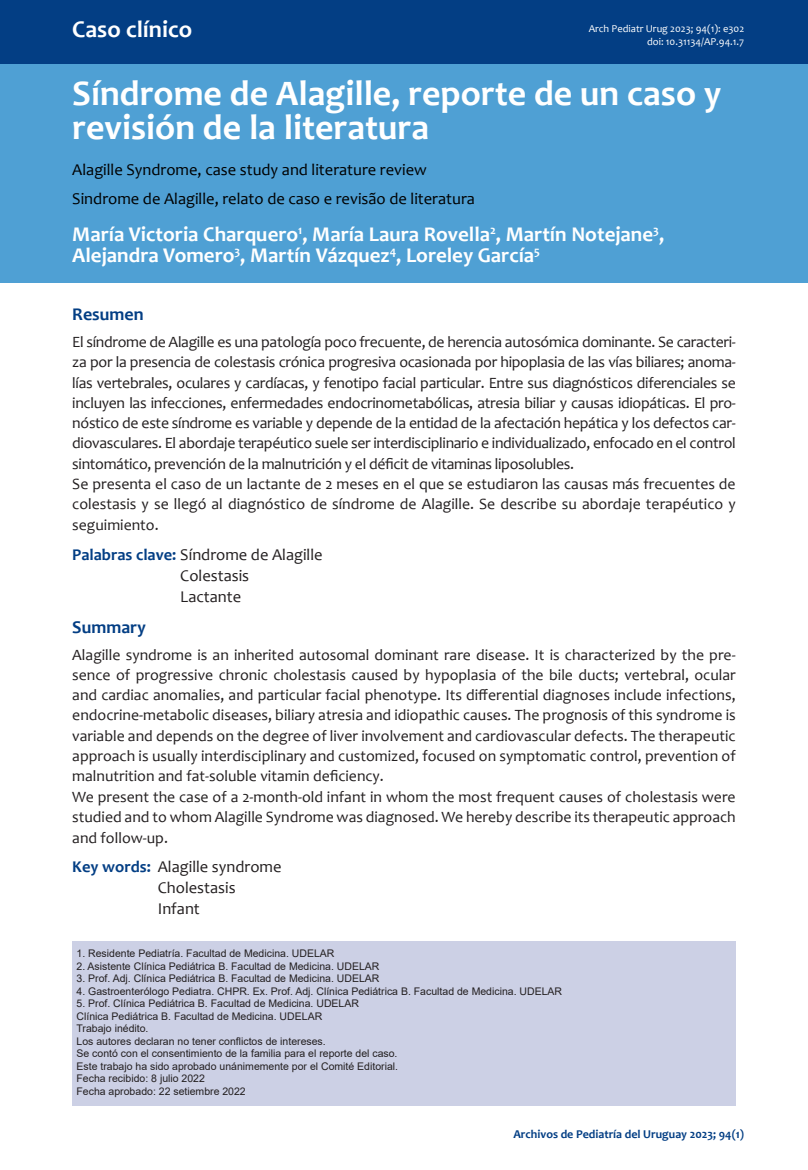
<style>
.page{position:relative;width:808px;height:1170px;background:#fff}
.page>*{position:absolute;margin:0;border:0;box-sizing:border-box;transform-origin:0 0}
.t1{font:700 36px/34px "Candara";color:#fff}
.t2{font:700 24px "Candara";color:#fff}
.t3{font:700 21px/21px "Candara";color:#fff}
.t4{font:700 18px "Candara";color:#033e84}
.t5{font:16.5px/29.5px "Candara";color:#000}
.t6{font:16.5px/21px "Candara";color:#231f20}
.t7{font:15.75px/20.4px "Candara";letter-spacing:-.02em;color:#231f20}
.t8{font:15.75px/20.4px "Candara";color:#231f20}
.t9{font:700 12px "Candara";color:#033e84}
.t10{font:10.5px/12.5px "Arial";color:#231f20}
.t11{font:10.5px/12.6px "Candara";color:#fff;text-align:right}
.s1{font-weight:700;color:#033e84}
</style>
<div class="page">
<div style="left:0;top:0;width:808px;height:283px;background:#4fa0d4"></div>
<div style="left:72px;top:941px;width:664px;height:165px;background:#ccd0e5"></div>
<div style="left:0;top:0;width:808px;height:64px;background:#033e84"></div>
<h2 class="t2" style="left:72px;top:14px;width:121px">Caso clínico</h2>
<p class="t11" style="left:589px;top:22px;width:157px">Arch Pediatr Urug 2023; 94(1): e302 doi: 10.31134/AP.94.1.7</p>
<h1 class="t1" style="left:72px;top:76px;width:651px">Síndrome de Alagille, reporte de un caso y revisión de la literatura</h1>
<p class="t5" style="left:72px;top:154px;width:404px">Alagille Syndrome, case study and literature review<br>Sindrome de Alagille, relato de caso e revisão de literatura</p>
<h3 class="t3" style="left:72px;top:223px;width:593px">María Victoria Charquero<sup>1</sup>, María Laura Rovella<sup>2</sup>, Martín Notejane<sup>3</sup>,<br>Alejandra Vomero<sup>3</sup>, Martín Vázquez<sup>4</sup>, Loreley García<sup>5</sup></h3>
<p class="t4" style="left:72px;top:303px;width:73px">Resumen</p>
<p class="t7" style="left:72px;top:331px;width:665px">El síndrome de Alagille es una patología poco frecuente, de herencia autosómica dominante. Se caracteri&shy;za por la presencia de colestasis crónica progresiva ocasionada por hipoplasia de las vías biliares; anoma&shy;lías vertebrales, oculares y cardíacas, y fenotipo facial particular. Entre sus diagnósticos diferenciales se incluyen las infecciones, enfermedades endocrinometabólicas, atresia biliar y causas idiopáticas. El pro&shy;nóstico de este síndrome es variable y depende de la entidad de la afectación hepática y los defectos car&shy;diovasculares. El abordaje terapéutico suele ser interdisciplinario e individualizado, enfocado en el control sintomático, prevención de la malnutrición y el déficit de vitaminas liposolubles.<br>Se presenta el caso de un lactante de 2 meses en el que se estudiaron las causas más frecuentes de colestasis y se llegó al diagnóstico de síndrome de Alagille. Se describe su abordaje terapéutico y seguimiento.</p>
<p class="t6" style="left:180px;top:543px;width:144px;text-indent:-108px"><span class="s1">Palabras clave:</span> Síndrome de Alagille<br>Colestasis<br>Lactante</p>
<p class="t4" style="left:72px;top:615px;width:75px">Summary</p>
<p class="t8" style="left:72px;top:644px;width:665px">Alagille syndrome is an inherited autosomal dominant rare disease. It is characterized by the pre&shy;sence of progressive chronic cholestasis caused by hypoplasia of the bile ducts; vertebral, ocular and cardiac anomalies, and particular facial phenotype. Its differential diagnoses include infections, endocrine-metabolic diseases, biliary atresia and idiopathic causes. The prognosis of this syndrome is variable and depends on the degree of liver involvement and cardiovascular defects. The therapeutic approach is usually interdisciplinary and customized, focused on symptomatic control, prevention of malnutrition and fat-soluble vitamin deficiency.<br>We present the case of a 2-month-old infant in whom the most frequent causes of cholestasis were studied and to whom Alagille Syndrome was diagnosed. We hereby describe its therapeutic approach and follow-up.</p>
<p class="t6" style="left:158px;top:856px;width:125px;text-indent:-86px"><span class="s1">Key words:</span> Alagille syndrome<br>Cholestasis<br>Infant</p>
<p class="t10" style="left:77px;top:947px;width:259px">1. Residente Pediatría. Facultad de Medicina. UDELAR</p>
<p class="t10" style="left:77px;top:959px;width:304px">2. Asistente Clínica Pediátrica B. Facultad de Medicina. UDELAR</p>
<p class="t10" style="left:77px;top:972px;width:304px">3. Prof. Adj. Clínica Pediátrica B. Facultad de Medicina. UDELAR</p>
<p class="t10" style="left:77px;top:984px;width:487px">4. Gastroenterólogo Pediatra. CHPR. Ex. Prof. Adj. Clínica Pediátrica B. Facultad de Medicina. UDELAR</p>
<p class="t10" style="left:77px;top:997px;width:323px">5. Prof. Clínica Pediátrica B. Facultad de Medicina. UDELAR<br>Clínica Pediátrica B. Facultad de Medicina. UDELAR<br>Trabajo inédito.<br>Los autores declaran no tener conflictos de intereses.<br>Se contó con el consentimiento de la familia para el reporte del caso.<br>Este trabajo ha sido aprobado unánimemente por el Comité Editorial.<br>Fecha recibido: 8 julio 2022<br>Fecha aprobado: 22 setiembre 2022</p>
<p class="t9" style="left:513px;top:1126px;width:232px">Archivos de Pediatría del Uruguay 2023; 94(1)</p>
</div>
